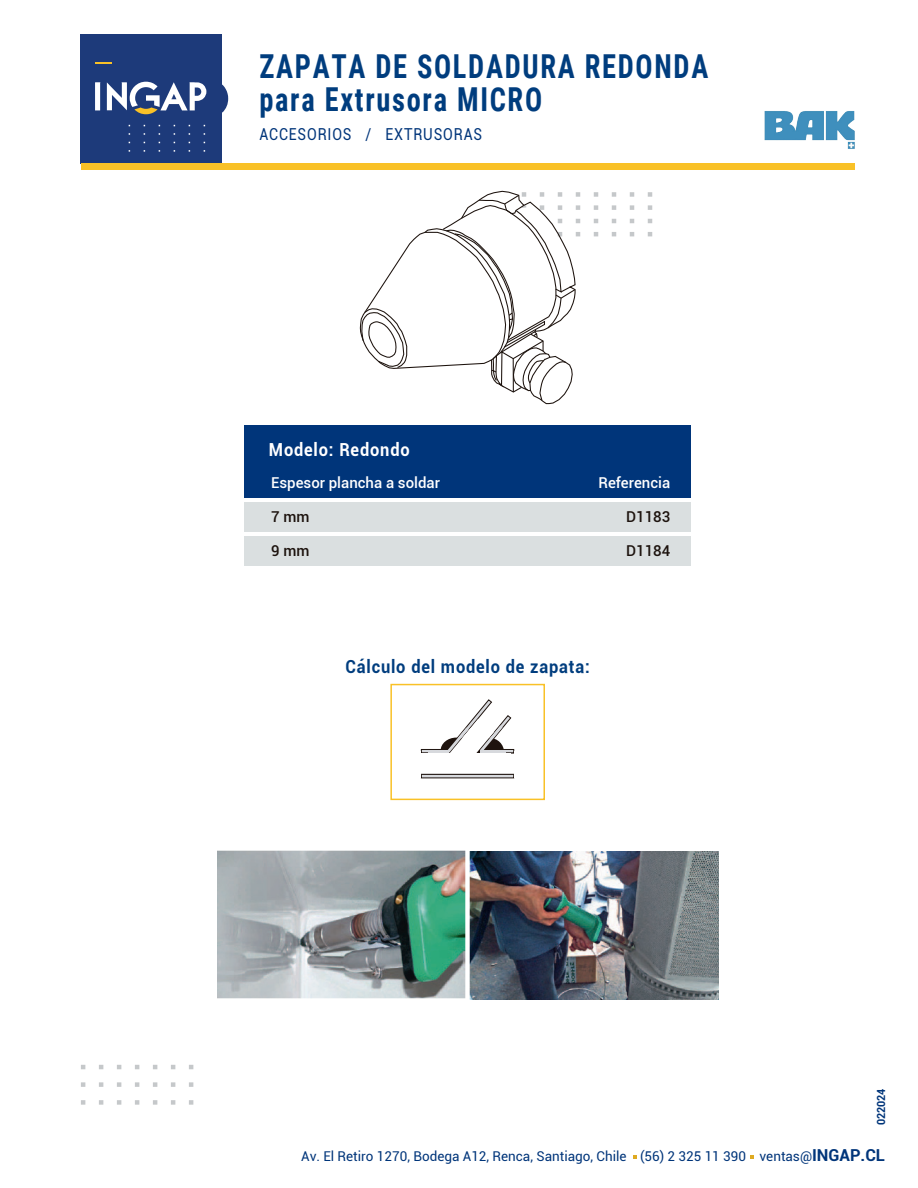
<style>
.page{position:relative;width:918px;height:1188px;background:#fff}
.page>*{position:absolute;margin:0;border:0;box-sizing:border-box;transform-origin:0 0}
.t1{font:700 33px/33px "Roboto Condensed";letter-spacing:.06em;color:#003d7e;scale:.86 1}
.t2{font:700 18px "Roboto";letter-spacing:.05em;color:#003d7e;scale:.91 1}
.t3{font:700 18px "Roboto";letter-spacing:.05em;color:#fff;scale:.91 1}
.t4{font:16.5px "Roboto";letter-spacing:.06em;color:#00357a;scale:.86 1}
.t5{font:500 15px "Roboto";color:#fff}
.t6{font:500 15px "Roboto";color:#1d130e}
.t7{font:13.5px "Roboto";color:#00357a}
.t8{font:700 11.25px "Roboto";color:#00357a;scale:.96 1}
.s1{font-weight:700;font-size:16.5px}
</style>
<div class="page">
<img style="left:764px;top:111px;width:91px;height:38px">
<div style="left:81px;top:34px;width:141px;height:129px;background:#1d3a7a"></div>
<svg style="left:95px;top:62px;width:16px;height:2px"></svg>
<svg style="left:128px;top:150px;width:77px;height:2px"></svg>
<svg style="left:128px;top:142px;width:77px;height:1px"></svg>
<svg style="left:128px;top:133px;width:77px;height:2px"></svg>
<svg style="left:128px;top:125px;width:77px;height:1px"></svg>
<svg style="left:95px;top:82px;width:5px;height:28px"></svg>
<svg style="left:107px;top:82px;width:99px;height:32px"></svg>
<svg style="left:222px;top:84px;width:6px;height:29px"></svg>
<div style="left:81px;top:163px;width:774px;height:7px;background:#f9c127"></div>
<svg style="left:81px;top:1100px;width:112px;height:5px"></svg>
<svg style="left:81px;top:1082px;width:112px;height:5px"></svg>
<svg style="left:81px;top:1065px;width:112px;height:4px"></svg>
<div style="left:244px;top:425px;width:447px;height:72px;background:#00357a"></div>
<div style="left:244px;top:502px;width:447px;height:29px;background:#dadfe0"></div>
<div style="left:244px;top:536px;width:447px;height:30px;background:#dadfe0"></div>
<svg style="left:359px;top:190px;width:293px;height:215px"></svg>
<div style="left:390px;top:684px;width:155px;height:116px;border:2px solid #f9c127"></div>
<svg style="left:421px;top:749px;width:93px;height:4px"></svg>
<svg style="left:421px;top:775px;width:93px;height:3px"></svg>
<div style="left:412px;top:753px;width:104px;height:22px;background:#fff;border:1px solid #1e130e"></div>
<div style="left:412px;top:751px;width:9px;height:26px;background:#fff"></div>
<div style="left:514px;top:752px;width:10px;height:26px;background:#fff"></div>
<div style="left:441px;top:738px;width:31px;height:26px;background:#1e130e;border-radius:50%"></div>
<div style="left:421px;top:753px;width:90px;height:16px;background:#fff"></div>
<svg style="left:443px;top:699px;width:68px;height:54px"></svg>
<hr style="left:429px;top:750px;width:20px;height:3px;background:#d7d9dd">
<hr style="left:480px;top:750px;width:26px;height:3px;background:#d7d9dd">
<img style="left:217px;top:850px;width:249px;height:148px">
<img style="left:470px;top:851px;width:248px;height:148px">
<svg style="left:750px;top:1155px;width:4px;height:4px"></svg>
<svg style="left:633px;top:1155px;width:4px;height:4px"></svg>
<h1 class="t1" style="left:259px;top:48px;width:524px">ZAPATA DE SOLDADURA REDONDA para Extrusora MICRO</h1>
<p class="t4" style="left:259px;top:123px;width:261px">ACCESORIOS / EXTRUSORAS</p>
<h2 class="t3" style="left:269px;top:437px;width:156px">Modelo: Redondo</h2>
<p class="t5" style="left:271px;top:472px;width:170px">Espesor plancha a soldar</p>
<p class="t5" style="left:598px;top:472px;width:73px">Referencia</p>
<p class="t6" style="left:271px;top:506px;width:40px">7 mm</p>
<p class="t6" style="left:626px;top:506px;width:46px">D1183</p>
<p class="t6" style="left:271px;top:540px;width:40px">9 mm</p>
<p class="t6" style="left:626px;top:540px;width:46px">D1184</p>
<h2 class="t2" style="left:346px;top:654px;width:270px">Cálculo del modelo de zapata:</h2>
<p class="t8" style="left:873px;top:1125px;width:40px;rotate:-90deg">022024</p>
<p class="t7" style="left:301px;top:1146px;width:585px">Av. El Retiro 1270, Bodega A12, Renca, Santiago, Chile (56) 2 325 11 390 ventas@<span class="s1">INGAP.CL</span></p>
</div>
